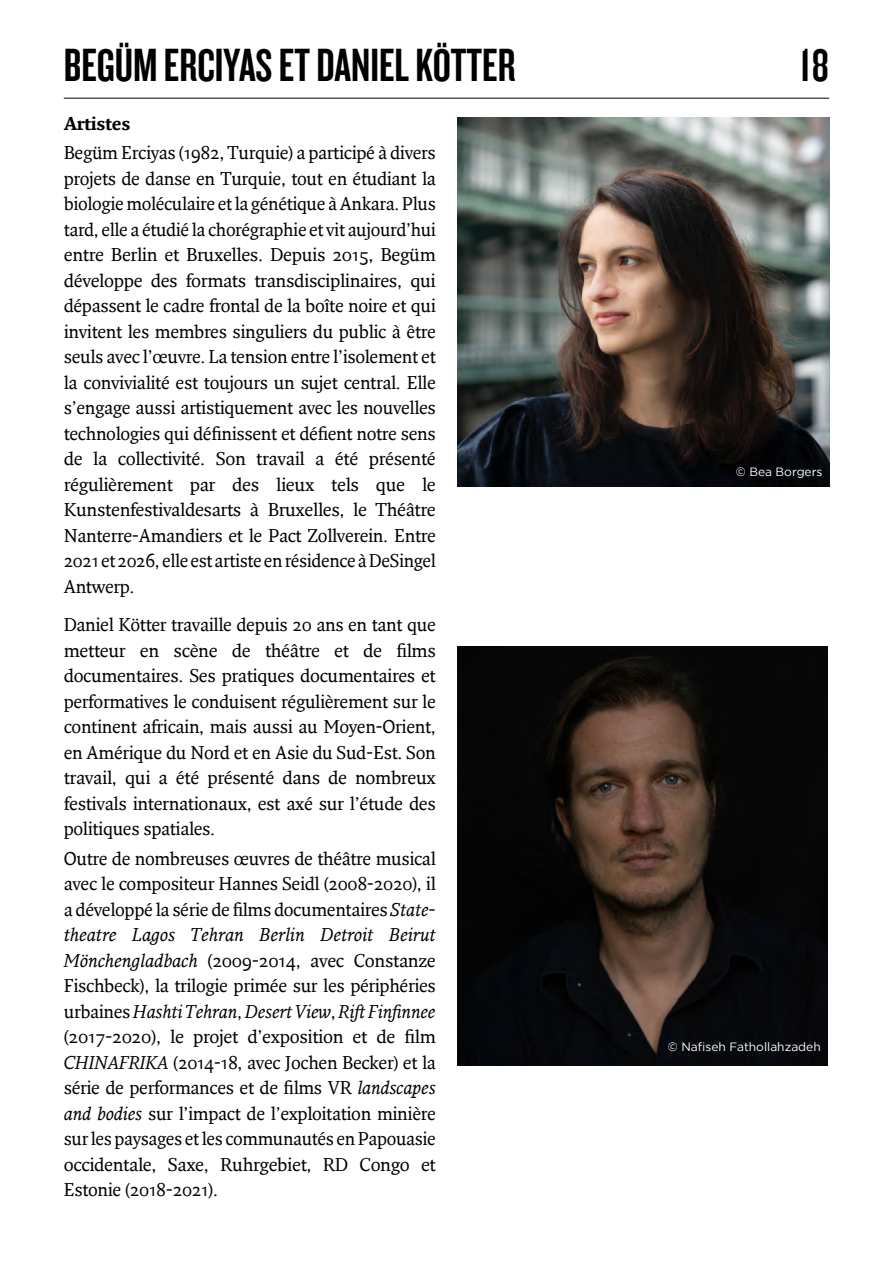
<style>
.page{position:relative;width:893px;height:1263px;background:#fff}
.page>*{position:absolute;margin:0;border:0;box-sizing:border-box;transform-origin:0 0}
.t1{font:48px "Knockout 48 Featherweight";color:#000}
.t2{font:18px/25.5px "Fresco";letter-spacing:-.02em;color:#000;text-align:justify}
.t3{font:700 18px "Fresco";letter-spacing:-.02em;color:#000}
.t4{font:12px "Gotham";color:#fff}
.s1{font-style:italic}
</style>
<div class="page">
<img style="left:457px;top:118px;width:372px;height:368px">
<hr style="left:64px;top:98px;width:765px;height:1px;background:#000">
<img style="left:457px;top:646px;width:370px;height:419px">
<h1 class="t1" style="left:64px;top:36px;width:453px">BEGÜM ERCIYAS ET DANIEL KÖTTER</h1>
<p class="t3" style="left:64px;top:112px;width:68px">Artistes</p>
<p class="t2" style="left:64px;top:140px;width:374px">Begüm Erciyas (1982, Turquie) a participé à divers projets de danse en Turquie, tout en étudiant la biologie moléculaire et la génétique à Ankara. Plus tard, elle a étudié la chorégraphie et vit aujourd’hui entre Berlin et Bruxelles. Depuis 2015, Begüm développe des formats transdisciplinaires, qui dépassent le cadre frontal de la boîte noire et qui invitent les membres singuliers du public à être seuls avec l’œuvre. La tension entre l’isolement et la convivialité est toujours un sujet central. Elle s’engage aussi artistiquement avec les nouvelles technologies qui définissent et défient notre sens de la collectivité. Son travail a été présenté régulièrement par des lieux tels que le Kunstenfestivaldesarts à Bruxelles, le Théâtre Nanterre-Amandiers et le Pact Zollverein. Entre 2021 et 2026, elle est artiste en résidence à DeSingel Antwerp.</p>
<p class="t2" style="left:64px;top:611px;width:374px">Daniel Kötter travaille depuis 20 ans en tant que metteur en scène de théâtre et de films documentaires. Ses pratiques documentaires et performatives le conduisent régulièrement sur le continent africain, mais aussi au Moyen-Orient, en Amérique du Nord et en Asie du Sud-Est. Son travail, qui a été présenté dans de nombreux festivals internationaux, est axé sur l’étude des politiques spatiales.</p>
<p class="t2" style="left:64px;top:845px;width:374px">Outre de nombreuses œuvres de théâtre musical avec le compositeur Hannes Seidl (2008-2020), il a développé la série de films documentaires <span class="s1">State&shy;theatre Lagos Tehran Berlin Detroit Beirut Mönchengladbach</span> (2009-2014, avec Constanze Fischbeck), la trilogie primée sur les périphéries urbaines <span class="s1">Hashti Tehran</span>, <span class="s1">Desert View</span>, <span class="s1">Rift Finfinnee </span>(2017-2020), le projet d’exposition et de film <span class="s1">CHINAFRIKA</span> (2014-18, avec Jochen Becker) et la série de performances et de films VR <span class="s1">landscapes and bodies</span> sur l’impact de l’exploitation minière sur les paysages et les communautés en Papouasie occidentale, Saxe, Ruhrgebiet, RD Congo et Estonie (2018-2021).</p>
<h1 class="t1" style="left:800px;top:36px;width:30px">18</h1>
<p class="t4" style="left:736px;top:464px;width:88px">© Bea Borgers</p>
<p class="t4" style="left:668px;top:1039px;width:154px">© Nafiseh Fathollahzadeh</p>
</div>
